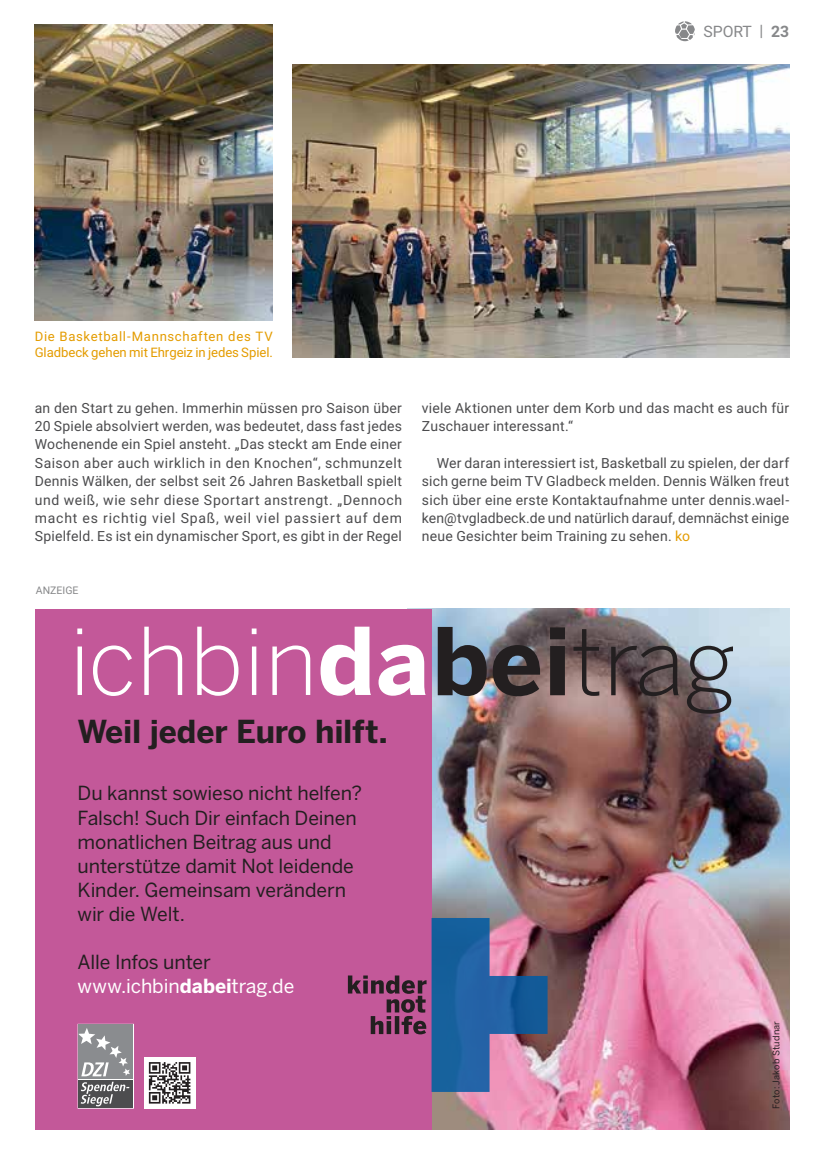
<style>
.page{position:relative;width:819px;height:1166px;background:#fff}
.page>*{position:absolute;margin:0;border:0;box-sizing:border-box;transform-origin:0 0}
.t1{font:300 92.23px "Benton Sans";color:#fff}
.t2{font:700 31.5px "Benton Sans";letter-spacing:-.01em;color:#231f20}
.t3{font:19.25px/24.2px "Benton Sans";letter-spacing:-.005em;color:#231f20}
.t4{font:19.25px/24.2px "Benton Sans";letter-spacing:-.005em;color:#fff}
.t5{font:15.75px "Roboto";color:#87888a}
.t6{font:14px/18.4px "Roboto";letter-spacing:.015em;color:#4b4b4d;text-align:justify}
.t7{font:13.12px/15.8px "Roboto";color:#e49c00}
.t8{font:10.5px "Roboto";color:#87888a}
.t9{font:9.1px "Benton Sans";letter-spacing:.02em;color:#231f20}
.s1{font-weight:700}
.s2{color:#e49c00}
.s3{font-weight:700;color:#231f20}
.s4{color:#231f20}
</style>
<div class="page">
<img style="left:293px;top:64px;width:496px;height:293px">
<img style="left:35px;top:25px;width:238px;height:296px">
<svg style="left:675px;top:21px;width:19px;height:20px"></svg>
<img style="left:431px;top:609px;width:358px;height:520px">
<div style="left:35px;top:609px;width:396px;height:520px;background:#c35899"></div>
<div style="left:144px;top:1057px;width:51px;height:51px;background:#fff"></div>
<svg style="left:149px;top:1062px;width:41px;height:41px"></svg>
<svg style="left:348px;top:918px;width:199px;height:174px"></svg>
<div style="left:78px;top:1024px;width:56px;height:84px;border:2px solid #fff"></div>
<div style="left:79px;top:1025px;width:54px;height:54px;background:#8a8c8f"></div>
<div style="left:79px;top:1080px;width:54px;height:27px;background:#4d4d4f"></div>
<svg style="left:81px;top:1082px;width:48px;height:24px"></svg>
<svg style="left:79px;top:1028px;width:51px;height:48px"></svg>
<p class="t7" style="left:35px;top:328px;width:240px">Die Basketball-Mannschaften des TV<br>Gladbeck gehen mit Ehrgeiz in jedes Spiel.</p>
<p class="t5" style="left:703px;top:20px;width:87px">SPORT | <span class="s1">23</span></p>
<p class="t6" style="left:35px;top:398px;width:369px">an den Start zu gehen. Immerhin müssen pro Saison über 20 Spiele absolviert werden, was bedeutet, dass fast jedes Wochenende ein Spiel ansteht. „Das steckt am Ende einer Saison aber auch wirklich in den Knochen“, schmunzelt Dennis Wälken, der selbst seit 26 Jahren Basketball spielt und weiß, wie sehr diese Sportart anstrengt. „Dennoch macht es richtig viel Spaß, weil viel passiert auf dem Spielfeld. Es ist ein dynamischer Sport, es gibt in der Regel</p>
<p class="t6" style="left:422px;top:398px;width:369px">viele Aktionen unter dem Korb und das macht es auch für<br>Zuschauer interessant.“</p>
<p class="t6" style="left:422px;top:453px;width:369px;text-indent:15px">Wer daran interessiert ist, Basketball zu spielen, der darf sich gerne beim TV Gladbeck melden. Dennis Wälken freut sich über eine erste Kontaktaufnahme unter dennis.wael&shy;ken@tvgladbeck.de und natürlich darauf, demnächst einige neue Gesichter beim Training zu sehen. <span class="s2">ko</span></p>
<p class="t8" style="left:36px;top:583px;width:44px">ANZEIGE</p>
<h1 class="t1" style="left:69px;top:607px;width:668px">ichbin<span class="s1">da</span><span class="s3">bei</span><span class="s4">trag</span></h1>
<h2 class="t2" style="left:78px;top:712px;width:311px">Weil jeder Euro hilft.</h2>
<h3 class="t3" style="left:78px;top:781px;width:286px">Du kannst sowieso nicht helfen?<br>Falsch! Such Dir einfach Deinen monatlichen Beitrag aus und unterstütze damit Not leidende<br>Kinder. Gemeinsam verändern wir die Welt.</h3>
<h3 class="t4" style="left:78px;top:950px;width:218px"><span class="s4">Alle Infos unter </span>www.ichbin<span class="s1">dabei</span>trag.de</h3>
<p class="t9" style="left:770px;top:1108px;width:89px;rotate:-90deg">Foto: Jakob Studnar</p>
</div>
